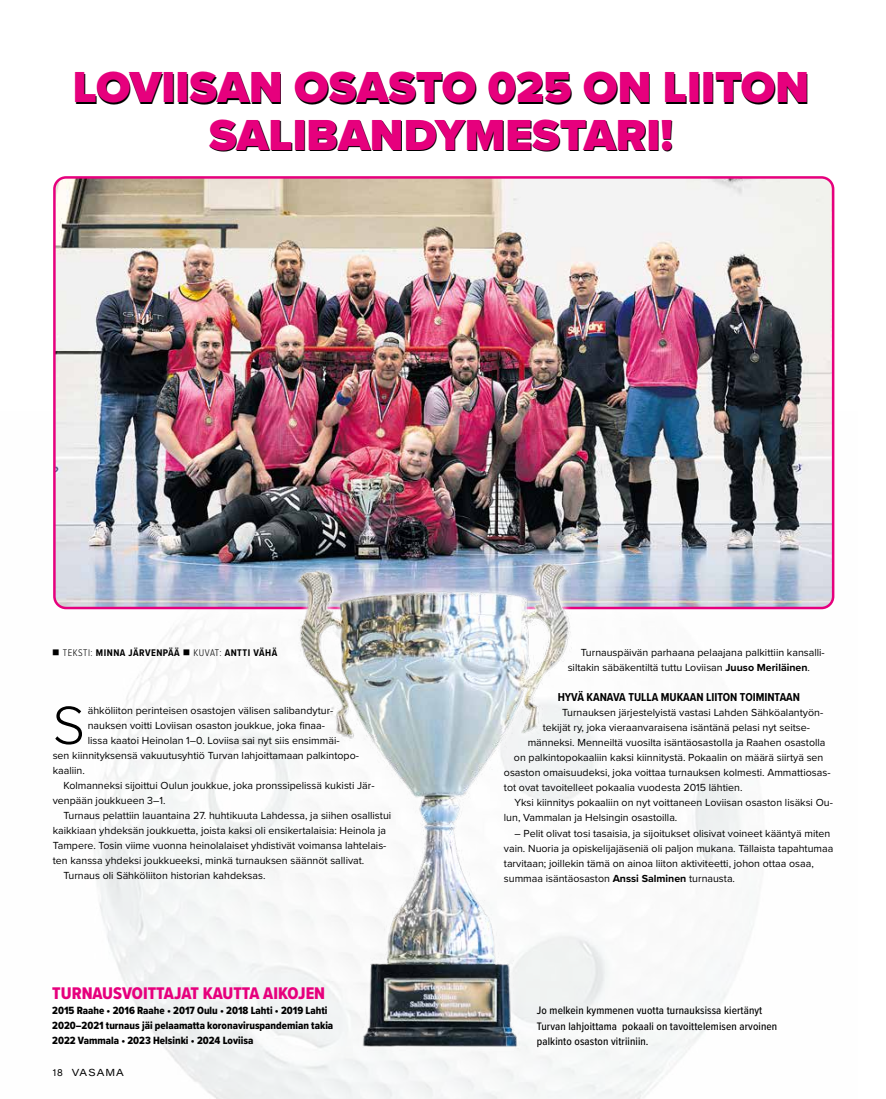
<style>
.page{position:relative;width:886px;height:1099px;background:#fff}
.page>*{position:absolute;margin:0;border:0;box-sizing:border-box;transform-origin:0 0}
.t1{font:300 55.62px "Proxima Nova";color:#000}
.t2{font:900 45px/47.5px "Proxima Nova";color:#e6007d;text-align:center}
.t3{font:17.5px "Proxima Nova Cond Extrabld";color:#e6007d}
.t4{font:700 11.88px "Proxima Nova Cond";color:#000}
.t5{font:500 11.25px/15.5px "Proxima Nova Cond";letter-spacing:.01em;color:#000}
.t6{font:10.88px/15px "Proxima Nova Cond Extrabld";color:#000}
.t7{font:10.62px/15px "Proxima Nova";color:#000}
.t8{font:700 10px "Proxima Nova Cond";letter-spacing:.05em;color:#000}
.t9{font:10px "Acumin Pro Wide";letter-spacing:.105em;color:#000;scale:.9 1}
.s1{font-weight:300}
.s2{font-weight:700}
</style>
<div class="page">
<img style="left:56px;top:179px;width:777px;height:429px">
<img style="left:277px;top:532px;width:395px;height:551px">
<h2 class="t2" style="left:73px;top:63px;width:738px">LOVIISAN OSASTO 025 ON LIITON<br>SALIBANDYMESTARI!</h2>
<p class="t8" style="left:52px;top:645px;width:226px">■ <span class="s1">TEKSTI:</span> MINNA JÄRVENPÄÄ ■ <span class="s1">KUVAT:</span> ANTTI VÄHÄ</p>
<h1 class="t1" style="left:53px;top:683px;width:34px">S</h1>
<p class="t7" style="left:88px;top:702px;width:247px">ähköliiton perinteisen osastojen välisen salibandytur-</p>
<p class="t7" style="left:88px;top:717px;width:239px">nauksen voitti Loviisan osaston joukkue, joka finaa-</p>
<p class="t7" style="left:88px;top:732px;width:253px">lissa kaatoi Heinolan 1–0. Loviisa sai nyt siis ensimmäi-</p>
<p class="t7" style="left:53px;top:747px;width:308px">sen kiinnityksensä vakuutusyhtiö Turvan lahjoittamaan palkintopo-</p>
<p class="t7" style="left:53px;top:762px;width:34px">kaaliin.</p>
<p class="t7" style="left:63px;top:777px;width:313px">Kolmanneksi sijoittui Oulun joukkue, joka pronssipelissä kukisti Jär-</p>
<p class="t7" style="left:53px;top:792px;width:114px">venpään joukkueen 3–1.</p>
<p class="t7" style="left:63px;top:807px;width:329px">Turnaus pelattiin lauantaina 27. huhtikuuta Lahdessa, ja siihen osallistui</p>
<p class="t7" style="left:53px;top:822px;width:335px">kaikkiaan yhdeksän joukkuetta, joista kaksi oli ensikertalaisia: Heinola ja</p>
<p class="t7" style="left:53px;top:837px;width:335px">Tampere. Tosin viime vuonna heinolalaiset yhdistivät voimansa lahtelais-</p>
<p class="t7" style="left:53px;top:852px;width:313px">ten kanssa yhdeksi joukkueeksi, minkä turnauksen säännöt sallivat.</p>
<p class="t7" style="left:63px;top:867px;width:204px">Turnaus oli Sähköliiton historian kahdeksas.</p>
<p class="t7" style="left:568px;top:645px;width:259px;text-indent:13px">Turnauspäivän parhaana pelaajana palkittiin kansalli&shy;siltakin säbäkentiltä tuttu Loviisan <span class="s2">Juuso Meriläinen</span>.</p>
<p class="t4" style="left:558px;top:688px;width:244px">HYVÄ KANAVA TULLA MUKAAN LIITON TOIMINTAAN</p>
<p class="t7" style="left:562px;top:705px;width:263px">Turnauksen järjestelyistä vastasi Lahden Sähköalantyön-</p>
<p class="t7" style="left:543px;top:720px;width:269px">tekijät ry, joka vieraanvaraisena isäntänä pelasi nyt seitse-</p>
<p class="t7" style="left:528px;top:735px;width:299px">männeksi. Menneiltä vuosilta isäntäosastolla ja Raahen osastolla</p>
<p class="t7" style="left:514px;top:750px;width:311px">on palkintopokaaliin kaksi kiinnitystä. Pokaalin on määrä siirtyä sen</p>
<p class="t7" style="left:504px;top:765px;width:328px">osaston omaisuudeksi, joka voittaa turnauksen kolmesti. Ammattiosas-</p>
<p class="t7" style="left:504px;top:780px;width:240px">tot ovat tavoitelleet pokaalia vuodesta 2015 lähtien.</p>
<p class="t7" style="left:514px;top:795px;width:320px">Yksi kiinnitys pokaaliin on nyt voittaneen Loviisan osaston lisäksi Ou-</p>
<p class="t7" style="left:504px;top:810px;width:175px">lun, Vammalan ja Helsingin osastoilla.</p>
<p class="t7" style="left:504px;top:825px;width:331px;text-indent:11px">– Pelit olivat tosi tasaisia, ja sijoitukset olisivat voineet kääntyä miten vain. Nuoria ja opiskelijajäseniä oli paljon mukana. Tällaista tapahtumaa tarvitaan; joillekin tämä on ainoa liiton aktiviteetti, johon ottaa osaa, summaa isäntäosaston <span class="s2">Anssi Salminen</span> turnausta.</p>
<h3 class="t3" style="left:52px;top:980px;width:274px">TURNAUSVOITTAJAT KAUTTA AIKOJEN</h3>
<p class="t6" style="left:52px;top:1003px;width:283px">2015 Raahe • 2016 Raahe • 2017 Oulu • 2018 Lahti • 2019 Lahti<br>2020–2021 turnaus jäi pelaamatta koronaviruspandemian takia<br>2022 Vammala • 2023 Helsinki • 2024 Loviisa</p>
<p class="t5" style="left:537px;top:1002px;width:242px">Jo melkein kymmenen vuotta turnauksissa kiertänyt<br>Turvan lahjoittama pokaali on tavoittelemisen arvoinen palkinto osaston vitriiniin.</p>
<p class="t9" style="left:53px;top:1064px;width:81px">18 VASAMA</p>
</div>
